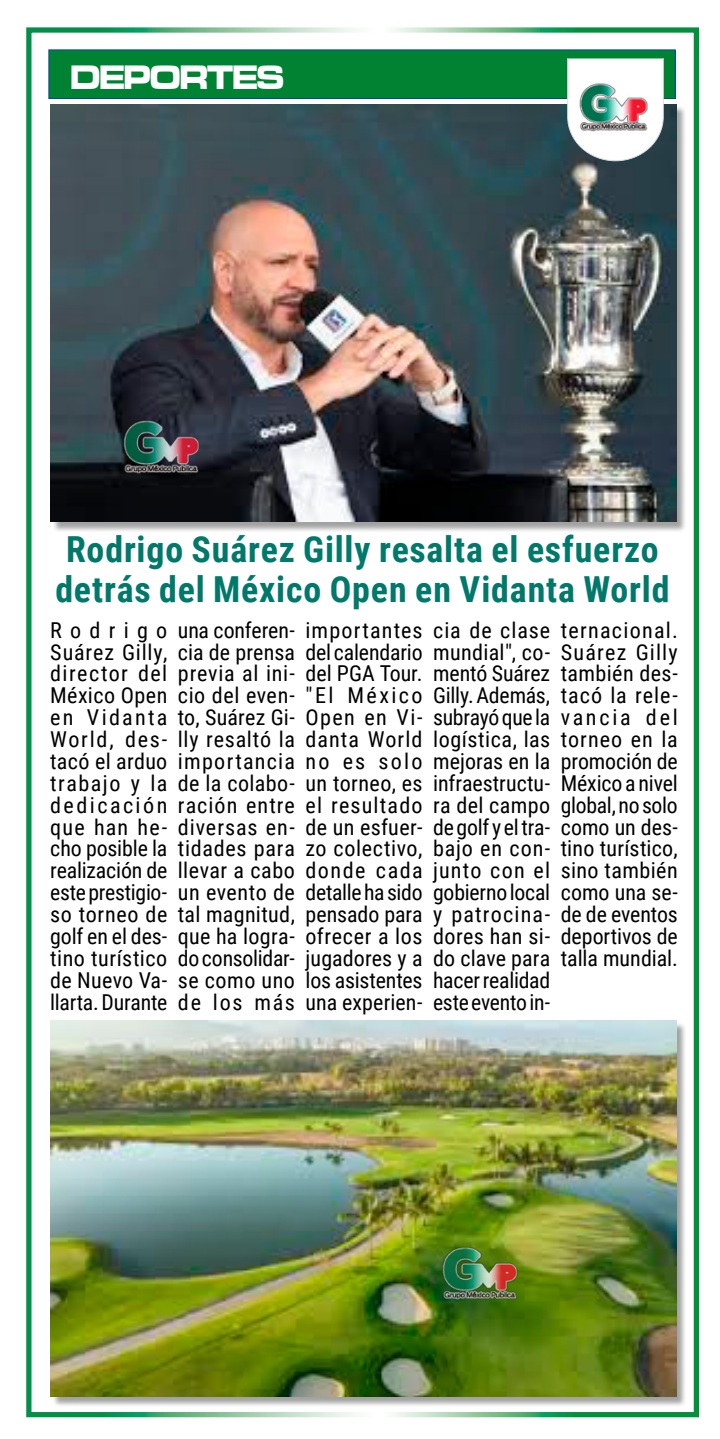
<style>
.page{position:relative;width:720px;height:1439px;background:#fff}
.page>*{position:absolute;margin:0;border:0;box-sizing:border-box;transform-origin:0 0}
.t1{font:700 35.88px/40.2px "Roboto Condensed";letter-spacing:.025em;color:#00796a;text-align:center}
.t2{font:35px "Microgramma D Bold Exte";letter-spacing:-.03em;color:#fff;scale:.9 1}
.t3{font:21.88px/21.9px "Roboto Condensed";color:#000;text-align:justify}
</style>
<div class="page">
<div style="left:26px;top:27px;width:672px;height:1390px;border:5px solid #fff"></div>
<div style="left:52px;top:1022px;width:634px;height:385px;background:#000;opacity:.37"></div>
<img style="left:51px;top:1020px;width:624px;height:376px">
<div style="left:52px;top:106px;width:634px;height:427px;background:#000;opacity:.37"></div>
<img style="left:51px;top:104px;width:624px;height:417px">
<div style="left:49px;top:50px;width:626px;height:48px;background:#008233"></div>
<div style="left:48px;top:49px;width:627px;height:50px;border:1px solid #00499a"></div>
<svg style="left:567px;top:58px;width:96px;height:103px"></svg>
<img style="left:108px;top:390px;width:110px;height:110px">
<img style="left:427px;top:1217px;width:109px;height:109px">
<h2 class="t2" style="left:70px;top:54px;width:239px">DEPORTES</h2>
<h1 class="t1" style="left:55px;top:528px;width:615px">Rodrigo Suárez Gilly resalta el esfuerzo detrás del México Open en Vidanta World</h1>
<p class="t3" style="left:50px;top:618px;width:119px">Rodrigo Suárez Gilly, director del México Open en Vidanta World, des&shy;tacó el arduo trabajo y la dedicación que han he&shy;cho posible la realización de este prestigio&shy;so torneo de golf en el des&shy;tino turístico de Nuevo Va&shy;llarta. Durante</p>
<p class="t3" style="left:178px;top:618px;width:119px">una conferen&shy;cia de prensa previa al ini&shy;cio del even&shy;to, Suárez Gi&shy;lly resaltó la importancia de la colabo&shy;ración entre diversas en&shy;tidades para llevar a cabo un evento de tal magnitud, que ha logra&shy;do consolidar&shy;se como uno de los más</p>
<p class="t3" style="left:305px;top:618px;width:119px">importantes del calendario del PGA Tour. "El México Open en Vi&shy;danta World no es solo un torneo, es el resultado de un esfuer&shy;zo colectivo, donde cada detalle ha sido pensado para ofrecer a los jugadores y a los asistentes una experien-</p>
<p class="t3" style="left:433px;top:618px;width:119px">cia de clase mundial", co&shy;mentó Suárez Gilly. Además, subrayó que la logística, las mejoras en la infraestructu&shy;ra del campo de golf y el tra&shy;bajo en con&shy;junto con el gobierno local y patrocina&shy;dores han si&shy;do clave para hacer realidad este evento in-</p>
<p class="t3" style="left:560px;top:618px;width:119px">ternacional.<br>Suárez Gilly también des&shy;tacó la rele&shy;vancia del torneo en la promoción de México a nivel global, no solo como un des&shy;tino turístico, sino también como una se&shy;de de eventos deportivos de talla mundial.</p>
</div>
